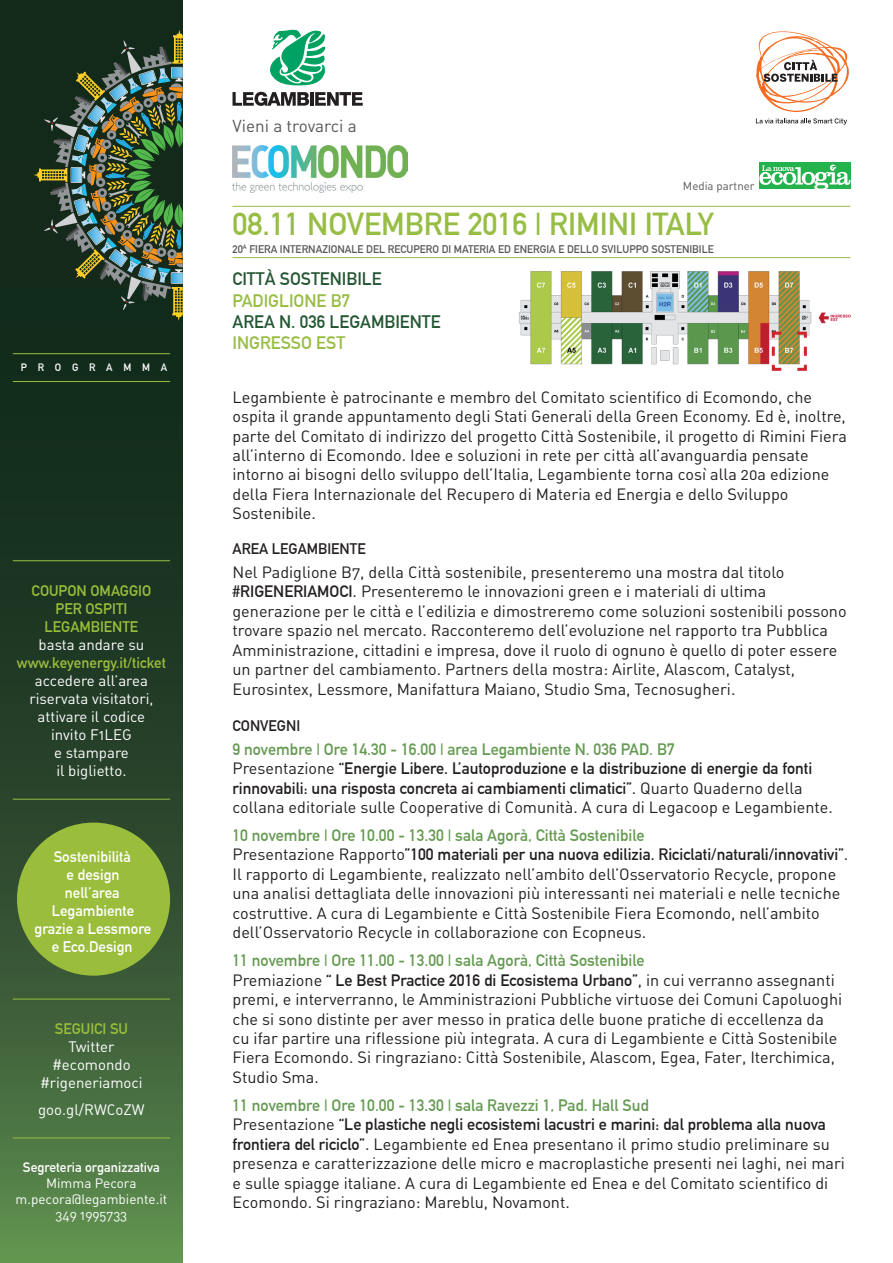
<style>
.page{position:relative;width:893px;height:1263px;background:#fff}
.page>*{position:absolute;margin:0;border:0;box-sizing:border-box;transform-origin:0 0}
.t1{font:700 31.05px "DIN Alternate";color:#97bd44}
.t2{font:700 17.7px "DIN Alternate";color:#245733}
.t3{font:700 17.7px "DIN Alternate";color:#97bd44}
.t4{font:17.1px "DIN Regular Alternate";color:#57585a}
.t5{font:16.2px/19.5px "DIN Regular Alternate";color:#231f20}
.t6{font:700 16.2px/19.5px "DIN Alternate";color:#231f20}
.t7{font:700 16.2px/19.5px "DIN Alternate";color:#659a52}
.t8{font:15px/18px "DIN Regular Alternate";color:#fff;text-align:center}
.t9{font:700 15px/18px "DIN Alternate";color:#fff;text-align:center}
.t10{font:700 15px/18px "DIN Alternate";color:#9abe3b;text-align:center}
.t11{font:700 15px "DIN Alternate";color:#231f20}
.t12{font:13.5px/16.2px "DIN Regular Alternate";color:#fff;text-align:center}
.t13{font:700 13.5px "DIN Alternate";color:#fff}
.t14{font:11.4px "DIN Regular Alternate";color:#57585a}
.t15{font:700 10.8px "DIN Alternate";color:#57585a}
.t16{font:700 10.5px "DIN Alternate";letter-spacing:1.02em;color:#fff}
.s1{font-family:"DIN Alternate";font-weight:700}
.s2{color:#659a52}
.s3{font-family:"DIN Regular Alternate";font-weight:400}
.s4{font-family:"DIN Regular Alternate";font-weight:400;color:#231f20}
.s5{color:#231f20}
</style>
<div class="page">
<svg style="left:0;top:0;width:183px;height:1263px;background:#2b492c"></svg>
<svg style="left:34px;top:30px;width:149px;height:291px;background:#3e533c"></svg>
<hr style="left:13px;top:353px;width:157px;height:1px;background:#97bd44">
<hr style="left:13px;top:381px;width:157px;height:1px;background:#97bd44">
<svg style="left:232px;top:92px;width:77px;height:14px"></svg>
<hr style="left:310px;top:92px;width:4px;height:14px;background:#231f20">
<svg style="left:315px;top:92px;width:48px;height:14px"></svg>
<svg style="left:270px;top:30px;width:56px;height:56px"></svg>
<img style="left:232px;top:145px;width:176px;height:47px">
<div style="left:759px;top:163px;width:91px;height:26px;background:#23b24b"></div>
<svg style="left:759px;top:165px;width:91px;height:24px"></svg>
<hr style="left:232px;top:257px;width:618px;height:1px;background:#97bd44">
<hr style="left:232px;top:206px;width:618px;height:1px;background:#97bd44">
<svg style="left:756px;top:118px;width:91px;height:7px"></svg>
<svg style="left:756px;top:31px;width:93px;height:81px"></svg>
<img style="left:519px;top:271px;width:331px;height:93px">
<svg style="left:770px;top:330px;width:38px;height:41px"></svg>
<hr style="left:13px;top:799px;width:157px;height:1px;background:#97bd44">
<hr style="left:13px;top:1138px;width:157px;height:1px;background:#97bd44">
<hr style="left:13px;top:560px;width:157px;height:1px;background:#97bd44">
<hr style="left:13px;top:999px;width:157px;height:1px;background:#97bd44">
<div style="left:17px;top:822px;width:153px;height:154px;background:#9abe3b;border-radius:50%"></div>
<p class="t16" style="left:21px;top:359px;width:148px">PROGRAMMA</p>
<p class="t10" style="left:32px;top:580px;width:121px">COUPON OMAGGIO<br>PER OSPITI<br>LEGAMBIENTE</p>
<p class="t8" style="left:39px;top:635px;width:107px">basta andare su</p>
<p class="t10" style="left:17px;top:652px;width:151px">www.keyenergy.it/ticket</p>
<p class="t8" style="left:29px;top:671px;width:126px">accedere all’area riservata visitatori, attivare il codice invito F1LEG<br>e stampare<br>il biglietto.</p>
<p class="t9" style="left:35px;top:847px;width:118px">Sostenibilità<br>e design<br>nell’area<br>Legambiente grazie a Lessmore e Eco.Design</p>
<p class="t10" style="left:55px;top:1019px;width:75px">SEGUICI SU</p>
<p class="t8" style="left:40px;top:1037px;width:104px">Twitter #ecomondo #rigeneriamoci</p>
<p class="t8" style="left:38px;top:1100px;width:108px">goo.gl/RWCoZW</p>
<p class="t13" style="left:23px;top:1157px;width:138px">Segreteria organizzativa</p>
<p class="t12" style="left:16px;top:1175px;width:153px">Mimma Pecora m.pecora@legambiente.it<br>349 1995733</p>
<p class="t4" style="left:232px;top:115px;width:126px">Vieni a trovarci a</p>
<p class="t14" style="left:683px;top:179px;width:73px">Media partner</p>
<h1 class="t1" style="left:232px;top:200px;width:483px">08.11 NOVEMBRE 2016 | RIMINI ITALY</h1>
<p class="t15" style="left:232px;top:241px;width:483px">20<sup>A</sup> FIERA INTERNAZIONALE DEL RECUPERO DI MATERIA ED ENERGIA E DELLO SVILUPPO SOSTENIBILE</p>
<p class="t2" style="left:232px;top:265px;width:151px">CITTÀ SOSTENIBILE</p>
<p class="t3" style="left:232px;top:287px;width:119px">PADIGLIONE B7</p>
<p class="t2" style="left:232px;top:308px;width:210px">AREA N. 036 LEGAMBIENTE</p>
<p class="t3" style="left:232px;top:329px;width:114px">INGRESSO EST</p>
<p class="t5" style="left:232px;top:387px;width:616px">Legambiente è patrocinante e membro del Comitato scientifico di Ecomondo, che ospita il grande appuntamento degli Stati Generali della Green Economy. Ed è, inoltre, parte del Comitato di indirizzo del progetto Città Sostenibile, il progetto di Rimini Fiera all’interno di Ecomondo. Idee e soluzioni in rete per città all’avanguardia pensate intorno ai bisogni dello sviluppo dell’Italia, Legambiente torna così alla 20a edizione della Fiera Internazionale del Recupero di Materia ed Energia e dello Sviluppo Sostenibile.</p>
<p class="t11" style="left:232px;top:538px;width:135px">AREA LEGAMBIENTE</p>
<p class="t5" style="left:232px;top:562px;width:616px">Nel Padiglione B7, della Città sostenibile, presenteremo una mostra dal titolo <span class="s1">#RIGENERIAMOCI</span>. Presenteremo le innovazioni green e i materiali di ultima generazione per le città e l’edilizia e dimostreremo come soluzioni sostenibili possono trovare spazio nel mercato. Racconteremo dell’evoluzione nel rapporto tra Pubblica Amministrazione, cittadini e impresa, dove il ruolo di ognuno è quello di poter essere un partner del cambiamento. Partners della mostra: Airlite, Alascom, Catalyst, Eurosintex, Lessmore, Manifattura Maiano, Studio Sma, Tecnosugheri.</p>
<p class="t11" style="left:232px;top:714px;width:69px">CONVEGNI</p>
<p class="t6" style="left:232px;top:738px;width:581px"><span class="s2">9 novembre | Ore 14.30 - 16.00 | area Legambiente N. 036 PAD. B7<br></span><span class="s3">Presentazione</span> “Energie Libere. L’autoproduzione e la distribuzione di energie da fonti rinnovabili: una risposta concreta ai cambiamenti climatici”<span class="s3">. Quarto Quaderno della</span></p>
<p class="t5" style="left:232px;top:797px;width:602px">collana editoriale sulle Cooperative di Comunità. A cura di Legacoop e Legambiente.</p>
<p class="t6" style="left:232px;top:824px;width:617px"><span class="s2">10 novembre | Ore 10.00 - 13.30 | sala Agorà, Città Sostenibile<br></span><span class="s3">Presentazione Rapporto</span>”100 materiali per una nuova edilizia. Riciclati/naturali/innovativi”<span class="s3">.</span></p>
<p class="t5" style="left:232px;top:864px;width:609px">Il rapporto di Legambiente, realizzato nell’ambito dell’Osservatorio Recycle, propone una analisi dettagliata delle innovazioni più interessanti nei materiali e nelle tecniche costruttive. A cura di Legambiente e Città Sostenibile Fiera Ecomondo, nell’ambito dell’Osservatorio Recycle in collaborazione con Ecopneus.</p>
<p class="t7" style="left:232px;top:950px;width:604px">11 novembre | Ore 11.00 - 13.00 | sala Agorà, Città Sostenibile<br><span class="s4">Premiazione</span> <span class="s5">“ Le Best Practice 2016 di Ecosistema Urbano”</span><span class="s4">, in cui verranno assegnanti</span></p>
<p class="t5" style="left:232px;top:989px;width:611px">premi, e interverranno, le Amministrazioni Pubbliche virtuose dei Comuni Capoluoghi che si sono distinte per aver messo in pratica delle buone pratiche di eccellenza da cu ifar partire una riflessione più integrata. A cura di Legambiente e Città Sostenibile Fiera Ecomondo. Si ringraziano: Città Sostenibile, Alascom, Egea, Fater, Iterchimica, Studio Sma.</p>
<p class="t6" style="left:232px;top:1094px;width:595px"><span class="s2">11 novembre | Ore 10.00 - 13.30 | sala Ravezzi 1, Pad. Hall Sud<br></span><span class="s3">Presentazione</span> “Le plastiche negli ecosistemi lacustri e marini: dal problema alla nuova</p>
<p class="t5" style="left:232px;top:1134px;width:614px"><span class="s1">frontiera del riciclo”</span>. Legambiente ed Enea presentano il primo studio preliminare su presenza e caratterizzazione delle micro e macroplastiche presenti nei laghi, nei mari e sulle spiagge italiane. A cura di Legambiente ed Enea e del Comitato scientifico di Ecomondo. Si ringraziano: Mareblu, Novamont.</p>
</div>
